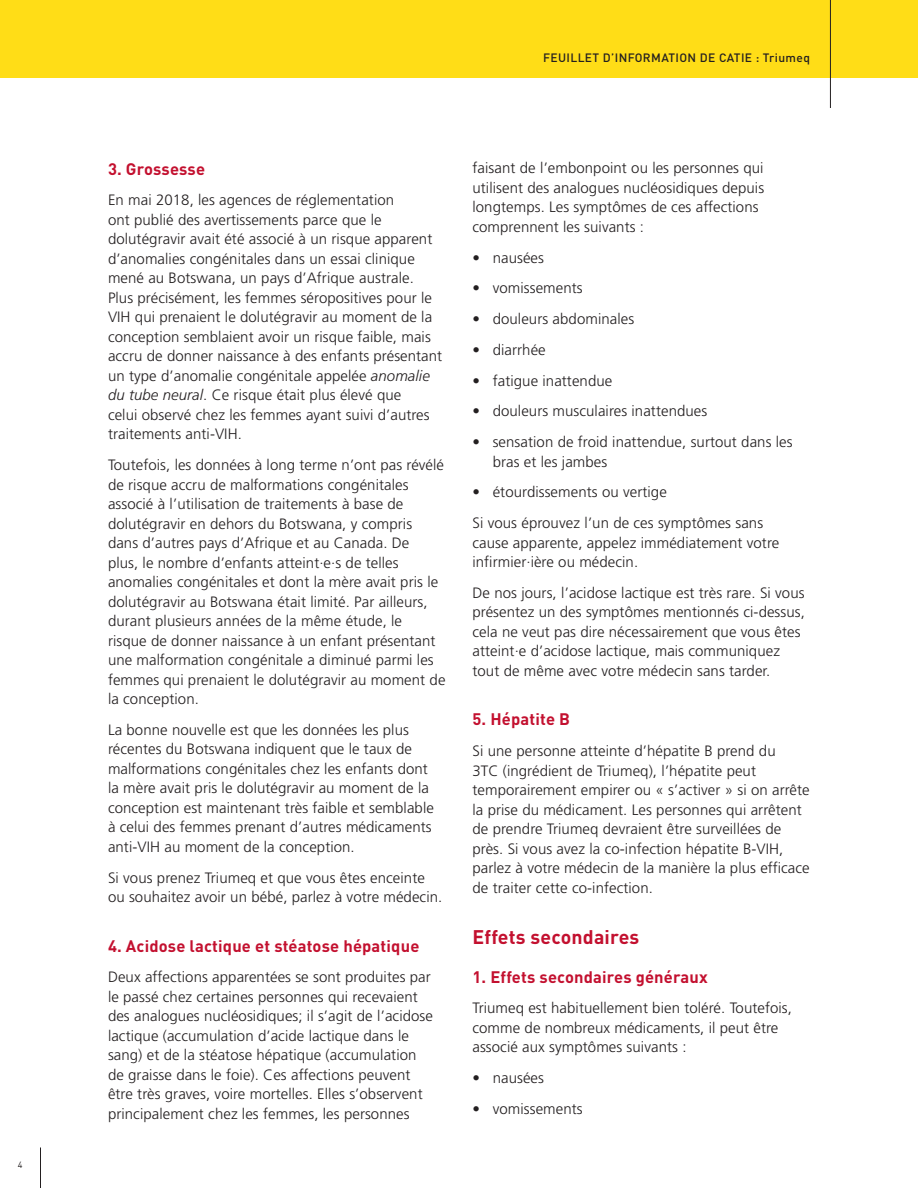
<style>
.page{position:relative;width:918px;height:1188px;background:#fff}
.page>*{position:absolute;margin:0;border:0;box-sizing:border-box;transform-origin:0 0}
.t1{font:700 19.5px "DINOT";letter-spacing:.01em;color:#c3102f}
.t2{font:700 16.5px "DINOT";letter-spacing:.01em;color:#c3102f}
.t3{font:300 15px/19.5px "Frutiger LT Pro";letter-spacing:.005em;color:#231f20}
.t4{font:500 12px "DINOT";letter-spacing:.03em;color:#231f20}
.t5{font:9px "DINOT";color:#231f20}
.s1{font-style:italic}
</style>
<div class="page">
<hr style="left:40px;top:1148px;width:1px;height:40px;background:#231f20">
<div style="left:0;top:0;width:918px;height:78px;background:#ffdd17"></div>
<hr style="left:830px;top:0;width:1px;height:108px;background:#231f20">
<p class="t5" style="left:18px;top:1158px;width:6px">4</p>
<p class="t4" style="left:543px;top:50px;width:268px">FEUILLET D’INFORMATION DE CATIE : Triumeq</p>
<p class="t2" style="left:108px;top:156px;width:99px">3. Grossesse</p>
<p class="t3" style="left:108px;top:191px;width:336px">En mai 2018, les agences de réglementation<br>ont publié des avertissements parce que le dolutégravir avait été associé à un risque apparent d’anomalies congénitales dans un essai clinique mené au Botswana, un pays d’Afrique australe.<br>Plus précisément, les femmes séropositives pour le VIH qui prenaient le dolutégravir au moment de la conception semblaient avoir un risque faible, mais accru de donner naissance à des enfants présentant un type d’anomalie congénitale appelée <span class="s1">anomalie du tube neural</span>. Ce risque était plus élevé que<br>celui observé chez les femmes ayant suivi d’autres traitements anti-VIH.</p>
<p class="t3" style="left:108px;top:455px;width:339px">Toutefois, les données à long terme n’ont pas révélé de risque accru de malformations congénitales associé à l’utilisation de traitements à base de dolutégravir en dehors du Botswana, y compris dans d’autres pays d’Afrique et au Canada. De<br>plus, le nombre d’enfants atteint·e·s de telles anomalies congénitales et dont la mère avait pris le dolutégravir au Botswana était limité. Par ailleurs, durant plusieurs années de la même étude, le<br>risque de donner naissance à un enfant présentant une malformation congénitale a diminué parmi les femmes qui prenaient le dolutégravir au moment de la conception.</p>
<p class="t3" style="left:108px;top:720px;width:327px">La bonne nouvelle est que les données les plus récentes du Botswana indiquent que le taux de malformations congénitales chez les enfants dont la mère avait pris le dolutégravir au moment de la conception est maintenant très faible et semblable à celui des femmes prenant d’autres médicaments anti-VIH au moment de la conception.</p>
<p class="t3" style="left:108px;top:868px;width:336px">Si vous prenez Triumeq et que vous êtes enceinte ou souhaitez avoir un bébé, parlez à votre médecin.</p>
<p class="t2" style="left:108px;top:933px;width:313px">4. Acidose lactique et stéatose hépatique</p>
<p class="t3" style="left:108px;top:968px;width:327px">Deux affections apparentées se sont produites par le passé chez certaines personnes qui recevaient des analogues nucléosidiques; il s’agit de l’acidose lactique (accumulation d’acide lactique dans le sang) et de la stéatose hépatique (accumulation de graisse dans le foie). Ces affections peuvent être très graves, voire mortelles. Elles s’observent principalement chez les femmes, les personnes</p>
<p class="t3" style="left:472px;top:158px;width:293px">faisant de l’embonpoint ou les personnes qui utilisent des analogues nucléosidiques depuis longtemps. Les symptômes de ces affections comprennent les suivants :</p>
<p class="t3" style="left:472px;top:248px;width:73px">• nausées</p>
<p class="t3" style="left:472px;top:278px;width:112px">• vomissements</p>
<p class="t3" style="left:472px;top:309px;width:163px">• douleurs abdominales</p>
<p class="t3" style="left:472px;top:340px;width:75px">• diarrhée</p>
<p class="t3" style="left:472px;top:371px;width:141px">• fatigue inattendue</p>
<p class="t3" style="left:472px;top:401px;width:236px">• douleurs musculaires inattendues</p>
<p class="t3" style="left:493px;top:432px;width:301px;text-indent:-20px">• sensation de froid inattendue, surtout dans les bras et les jambes</p>
<p class="t3" style="left:472px;top:477px;width:292px;line-height:30.8px">• étourdissements ou vertige<br>Si vous éprouvez l’un de ces symptômes sans</p>
<p class="t3" style="left:472px;top:533px;width:308px">cause apparente, appelez immédiatement votre infirmier·ière ou médecin.</p>
<p class="t3" style="left:472px;top:583px;width:334px">De nos jours, l’acidose lactique est très rare. Si vous présentez un des symptômes mentionnés ci-dessus, cela ne veut pas dire nécessairement que vous êtes atteint·e d’acidose lactique, mais communiquez tout de même avec votre médecin sans tarder.</p>
<p class="t2" style="left:472px;top:706px;width:99px">5. Hépatite B</p>
<p class="t3" style="left:472px;top:741px;width:339px">Si une personne atteinte d’hépatite B prend du<br>3TC (ingrédient de Triumeq), l’hépatite peut temporairement empirer ou « s’activer » si on arrête la prise du médicament. Les personnes qui arrêtent de prendre Triumeq devraient être surveillées de près. Si vous avez la co-infection hépatite B-VIH, parlez à votre médecin de la manière la plus efficace de traiter cette co-infection.</p>
<h1 class="t1" style="left:472px;top:921px;width:168px">Effets secondaires</h1>
<p class="t2" style="left:472px;top:964px;width:237px">1. Effets secondaires généraux</p>
<p class="t3" style="left:472px;top:998px;width:321px">Triumeq est habituellement bien toléré. Toutefois, comme de nombreux médicaments, il peut être associé aux symptômes suivants :</p>
<p class="t3" style="left:472px;top:1068px;width:73px">• nausées</p>
<p class="t3" style="left:472px;top:1099px;width:112px">• vomissements</p>
</div>
